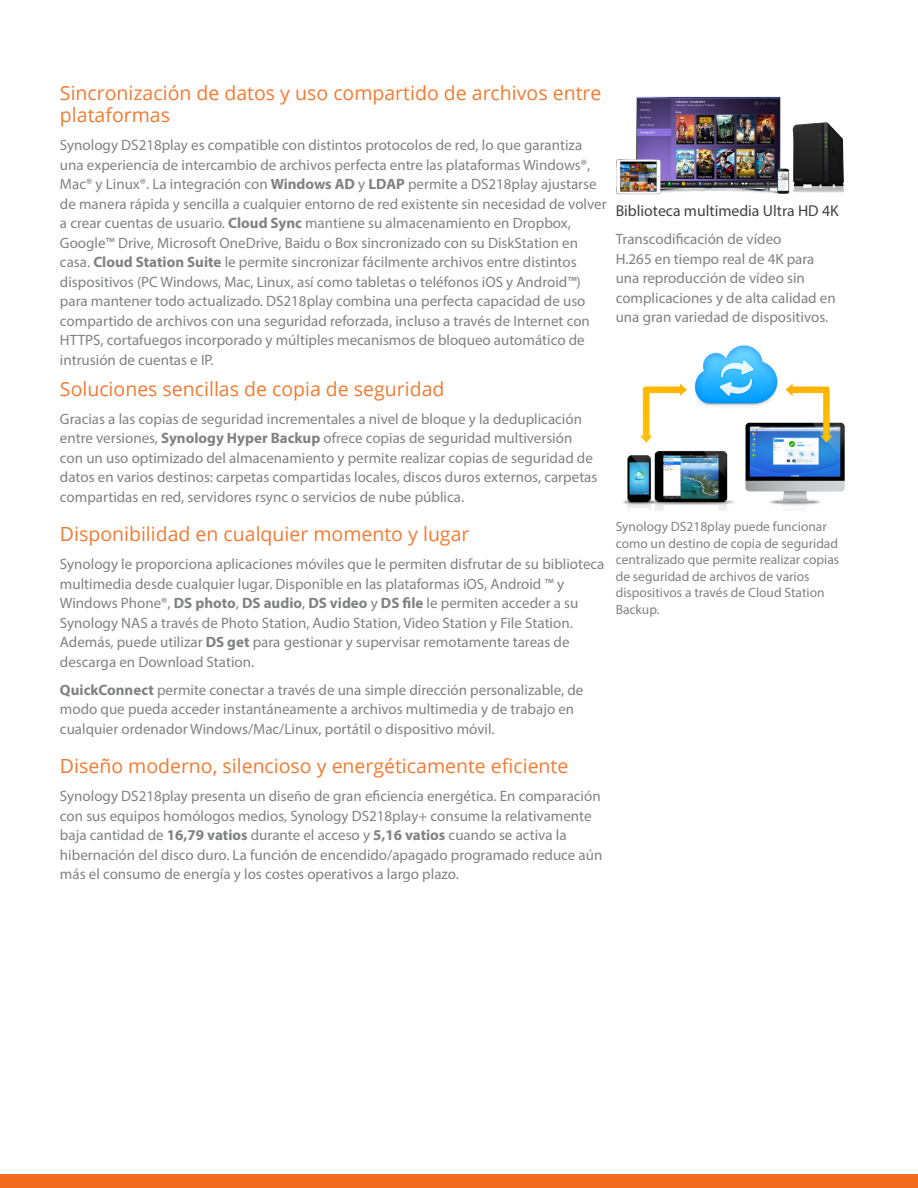
<style>
.page{position:relative;width:918px;height:1188px;background:#fff}
.page>*{position:absolute;margin:0;border:0;box-sizing:border-box;transform-origin:0 0}
.t1{font:19.5px/22.5px "Open Sans";color:#f47a31}
.t2{font:15.75px "Myriad Pro";color:#414143}
.t3{font:15px/19.5px "Myriad Pro";color:#808184}
.t4{font:13.5px/16.5px "Myriad Pro";color:#808184}
.s1{font-weight:700}
</style>
<div class="page">
<div style="left:0;top:1174px;width:918px;height:14px;background:#f36d20"></div>
<img style="left:617px;top:96px;width:172px;height:99px">
<img style="left:792px;top:122px;width:52px;height:71px">
<img style="left:623px;top:345px;width:222px;height:165px">
<h1 class="t1" style="left:60px;top:81px;width:543px">Sincronización de datos y uso compartido de archivos entre plataformas</h1>
<p class="t3" style="left:60px;top:135px;width:548px">Synology DS218play es compatible con distintos protocolos de red, lo que garantiza una experiencia de intercambio de archivos perfecta entre las plataformas Windows®, Mac® y Linux®. La integración con <span class="s1">Windows AD</span> y <span class="s1">LDAP</span> permite a DS218play ajustarse de manera rápida y sencilla a cualquier entorno de red existente sin necesidad de volver a crear cuentas de usuario. <span class="s1">Cloud Sync</span> mantiene su almacenamiento en Dropbox, Google™ Drive, Microsoft OneDrive, Baidu o Box sincronizado con su DiskStation en casa. <span class="s1">Cloud Station Suite</span> le permite sincronizar fácilmente archivos entre distintos dispositivos (PC Windows, Mac, Linux, así como tabletas o teléfonos iOS y Android™) para mantener todo actualizado. DS218play combina una perfecta capacidad de uso compartido de archivos con una seguridad reforzada, incluso a través de Internet con HTTPS, cortafuegos incorporado y múltiples mecanismos de bloqueo automático de intrusión de cuentas e IP.</p>
<h1 class="t1" style="left:60px;top:377px;width:386px">Soluciones sencillas de copia de seguridad</h1>
<p class="t3" style="left:60px;top:409px;width:539px">Gracias a las copias de seguridad incrementales a nivel de bloque y la deduplicación entre versiones, <span class="s1">Synology Hyper Backup</span> ofrece copias de seguridad multiversión con un uso optimizado del almacenamiento y permite realizar copias de seguridad de datos en varios destinos: carpetas compartidas locales, discos duros externos, carpetas compartidas en red, servidores rsync o servicios de nube pública.</p>
<h1 class="t1" style="left:60px;top:523px;width:411px">Disponibilidad en cualquier momento y lugar</h1>
<p class="t3" style="left:60px;top:554px;width:546px">Synology le proporciona aplicaciones móviles que le permiten disfrutar de su biblioteca multimedia desde cualquier lugar. Disponible en las plataformas iOS, Android ™ y Windows Phone®, <span class="s1">DS photo</span>, <span class="s1">DS audio</span>, <span class="s1">DS video</span> y <span class="s1">DS file</span> le permiten acceder a su Synology NAS a través de Photo Station, Audio Station, Video Station y File Station.<br>Además, puede utilizar <span class="s1">DS get</span> para gestionar y supervisar remotamente tareas de descarga en Download Station.</p>
<p class="t3" style="left:60px;top:680px;width:525px"><span class="s1">QuickConnect</span> permite conectar a través de una simple dirección personalizable, de modo que pueda acceder instantáneamente a archivos multimedia y de trabajo en cualquier ordenador Windows/Mac/Linux, portátil o dispositivo móvil.</p>
<h1 class="t1" style="left:60px;top:755px;width:510px">Diseño moderno, silencioso y energéticamente eficiente</h1>
<p class="t3" style="left:60px;top:786px;width:544px">Synology DS218play presenta un diseño de gran eficiencia energética. En comparación con sus equipos homólogos medios, Synology DS218play+ consume la relativamente baja cantidad de <span class="s1">16,79 vatios</span> durante el acceso y <span class="s1">5,16 vatios</span> cuando se activa la hibernación del disco duro. La función de encendido/apagado programado reduce aún más el consumo de energía y los costes operativos a largo plazo.</p>
<p class="t2" style="left:616px;top:201px;width:225px">Biblioteca multimedia Ultra HD 4K</p>
<p class="t3" style="left:616px;top:229px;width:222px">Transcodificación de vídeo<br>H.265 en tiempo real de 4K para una reproducción de vídeo sin complicaciones y de alta calidad en una gran variedad de dispositivos.</p>
<p class="t4" style="left:616px;top:518px;width:225px">Synology DS218play puede funcionar como un destino de copia de seguridad centralizado que permite realizar copias de seguridad de archivos de varios dispositivos a través de Cloud Station<br>Backup.</p>
</div>
